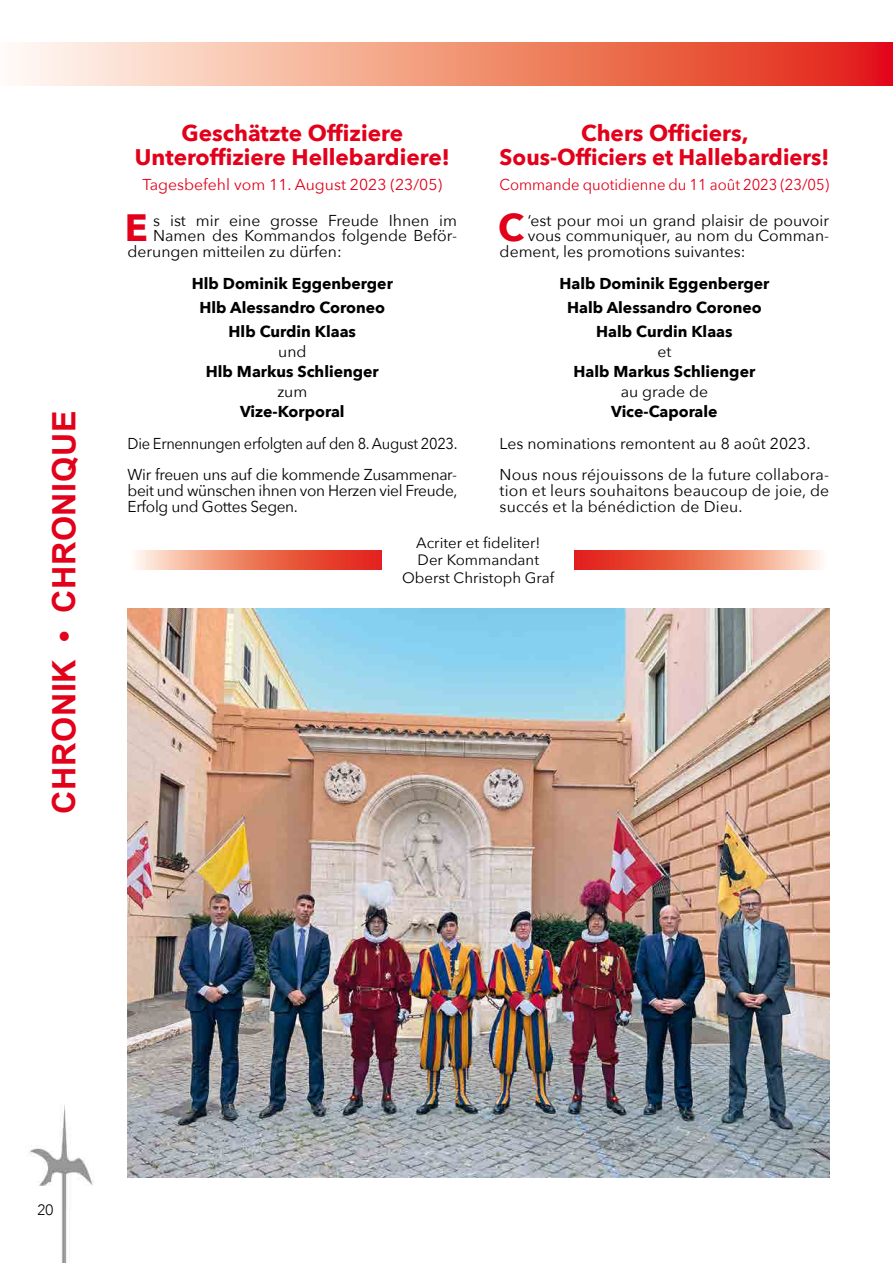
<style>
.page{position:relative;width:893px;height:1263px;background:#fff}
.page>*{position:absolute;margin:0;border:0;box-sizing:border-box;transform-origin:0 0}
.t1{font:700 37.95px "Avenir Next";color:#e2001a}
.t2{font:700 32.25px "Arial";letter-spacing:.02em;color:#e2001a}
.t3{font:700 22.5px/24px "Avenir Next";color:#e2001a;text-align:center}
.t4{font:15.75px/15.8px "Avenir Next";color:#000;text-align:justify}
.t5{font:700 15.75px "Avenir Next";color:#000}
.t6{font:15.75px "Avenir Next";letter-spacing:-.02em;color:#000;scale:.93 1}
.t7{font:15.75px "Avenir Next";color:#e2001a;scale:.94 1}
.t8{font:15.75px "Avenir Next";color:#e2001a}
.t9{font:15px "Avenir Next";color:#000}
.t10{font:300 15px "Avenir";color:#000}
</style>
<div class="page">
<img style="left:29px;top:1105px;width:65px;height:158px">
<svg style="left:15px;top:43px;width:878px;height:42px;background:#f0917b"></svg>
<svg style="left:136px;top:551px;width:685px;height:19px;background:#ed7b64"></svg>
<div style="left:383px;top:533px;width:191px;height:68px;background:#fff"></div>
<img style="left:128px;top:608px;width:701px;height:570px">
<h2 class="t2" style="left:43px;top:814px;width:404px;rotate:-90deg">CHRONIK • CHRONIQUE</h2>
<p class="t3" style="left:135px;top:120px;width:316px">Geschätzte Offiziere<br>Unteroffiziere Hellebardiere!</p>
<p class="t8" style="left:142px;top:171px;width:301px">Tagesbefehl vom 11. August 2023 (23/05)</p>
<p class="t1" style="left:125px;top:195px;width:25px">E</p>
<p class="t4" style="left:153px;top:212px;width:305px">s ist mir eine grosse Freude Ihnen im</p>
<p class="t3" style="left:500px;top:120px;width:331px">Chers Officiers,<br>Sous-Officiers et Hallebardiers!</p>
<p class="t7" style="left:500px;top:171px;width:352px">Commande quotidienne du 11 août 2023 (23/05)</p>
<p class="t1" style="left:498px;top:195px;width:27px">C</p>
<p class="t4" style="left:528px;top:212px;width:303px">‘est pour moi un grand plaisir de pouvoir</p>
<p class="t4" style="left:153px;top:227px;width:305px">Namen des Kommandos folgende Beför-</p>
<p class="t4" style="left:128px;top:243px;width:216px">derungen mitteilen zu dürfen:</p>
<p class="t5" style="left:192px;top:269px;width:203px">Hlb Dominik Eggenberger</p>
<p class="t5" style="left:199px;top:294px;width:187px">Hlb Alessandro Coroneo</p>
<p class="t5" style="left:229px;top:318px;width:129px">Hlb Curdin Klaas</p>
<p class="t4" style="left:278px;top:343px;width:30px">und</p>
<p class="t5" style="left:206px;top:358px;width:174px">Hlb Markus Schlienger</p>
<p class="t4" style="left:277px;top:383px;width:32px">zum</p>
<p class="t5" style="left:240px;top:398px;width:106px">Vize-Korporal</p>
<p class="t6" style="left:128px;top:430px;width:356px">Die Ernennungen erfolgten auf den 8. August 2023.</p>
<p class="t4" style="left:128px;top:466px;width:331px">Wir freuen uns auf die kommende Zusammenar&shy;beit und wünschen ihnen von Herzen viel Freude, Erfolg und Gottes Segen.</p>
<p class="t4" style="left:528px;top:227px;width:303px">vous communiquer, au nom du Comman-</p>
<p class="t4" style="left:500px;top:243px;width:247px">dement, les promotions suivantes:</p>
<p class="t5" style="left:559px;top:269px;width:212px">Halb Dominik Eggenberger</p>
<p class="t5" style="left:567px;top:294px;width:196px">Halb Alessandro Coroneo</p>
<p class="t5" style="left:596px;top:318px;width:138px">Halb Curdin Klaas</p>
<p class="t4" style="left:657px;top:343px;width:16px">et</p>
<p class="t5" style="left:573px;top:358px;width:183px">Halb Markus Schlienger</p>
<p class="t4" style="left:621px;top:383px;width:89px">au grade de</p>
<p class="t5" style="left:611px;top:398px;width:108px">Vice-Caporale</p>
<p class="t4" style="left:500px;top:435px;width:312px">Les nominations remontent au 8 août 2023.</p>
<p class="t4" style="left:500px;top:466px;width:331px">Nous nous réjouissons de la future collabora&shy;tion et leurs souhaitons beaucoup de joie, de succés et la bénédiction de Dieu.</p>
<p class="t9" style="left:416px;top:530px;width:126px">Acriter et fideliter!</p>
<p class="t9" style="left:418px;top:547px;width:123px">Der Kommandant</p>
<p class="t9" style="left:402px;top:565px;width:154px">Oberst Christoph Graf</p>
<p class="t10" style="left:38px;top:1201px;width:17px">20</p>
</div>
